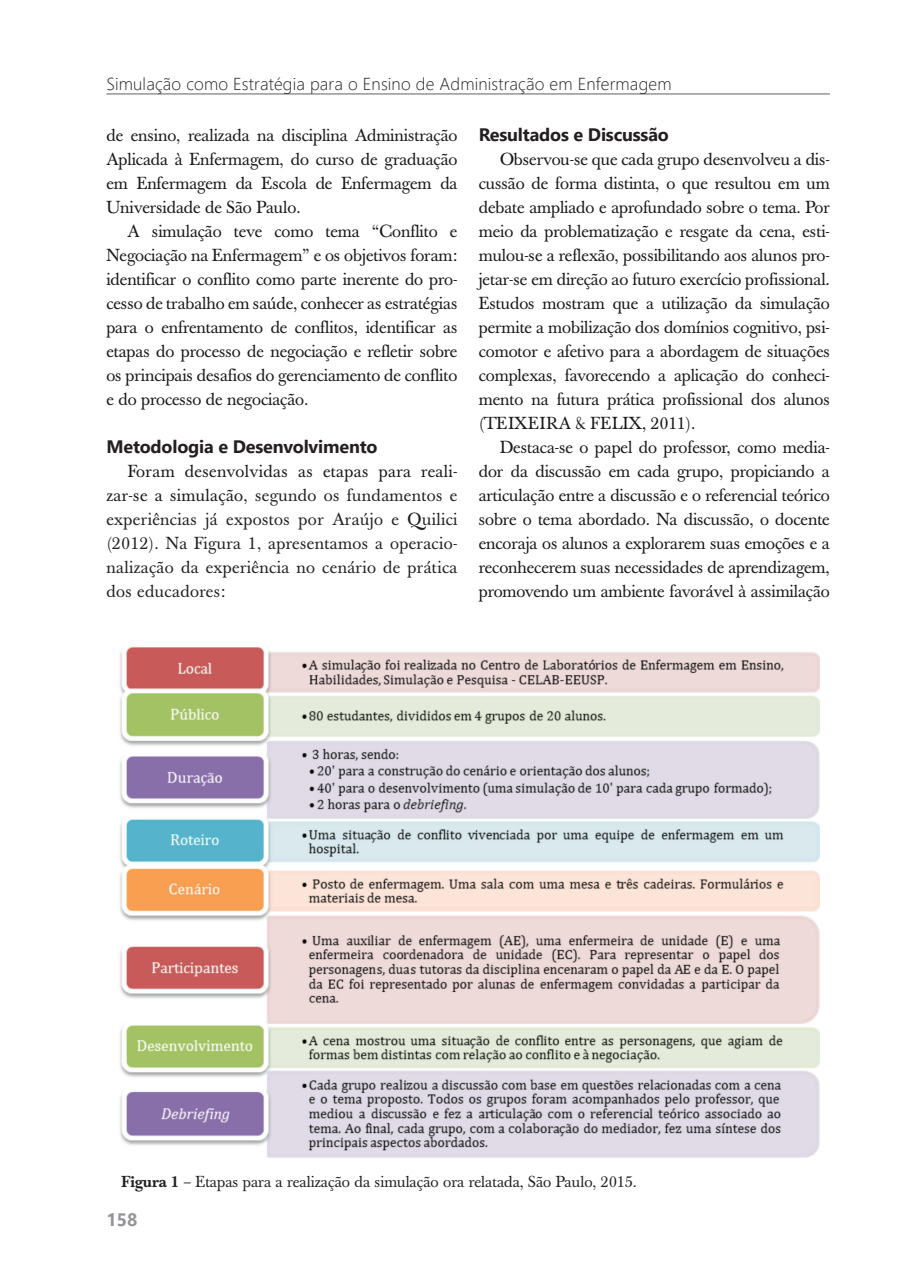
<style>
.page{position:relative;width:915px;height:1285px;background:#fff}
.page>*{position:absolute;margin:0;border:0;box-sizing:border-box;transform-origin:0 0}
.t1{font:700 18px "Segoe UI";letter-spacing:-.01em;color:#231f20}
.t2{font:700 18px "Segoe UI";color:#939598}
.t3{font:17.25px/24px "Baskerville";letter-spacing:-.005em;color:#181717;text-align:justify}
.t4{font:17.25px/24px "Baskerville";letter-spacing:.02em;color:#231f20;text-align:justify}
.t5{font:300 17.25px "Segoe UI";letter-spacing:.01em;color:#231f20}
.t6{font:15.75px "Baskerville";color:#231f20}
.s1{color:#181717}
.s2{font-weight:500}
</style>
<div class="page">
<hr style="left:106px;top:93px;width:723px;height:2px;background:#939598">
<img style="left:120px;top:647px;width:699px;height:510px">
<p class="t5" style="left:106px;top:70px;width:566px">Simulação como Estratégia para o Ensino de Administração em Enfermagem</p>
<p class="t3" style="left:106px;top:123px;width:352px">de ensino, realizada na disciplina Administração Aplicada à Enfermagem, do curso de graduação em Enfermagem da Escola de Enfermagem da Universidade de São Paulo.</p>
<p class="t3" style="left:106px;top:219px;width:352px;text-indent:21px">A simulação teve como tema “Conflito e Negociação na Enfermagem” e os objetivos foram: identificar o conflito como parte inerente do pro&shy;cesso de trabalho em saúde, conhecer as estratégias para o enfrentamento de conflitos, identificar as etapas do processo de negociação e refletir sobre os principais desafios do gerenciamento de conflito e do processo de negociação.</p>
<p class="t1" style="left:106px;top:432px;width:272px">Metodologia e Desenvolvimento</p>
<p class="t4" style="left:106px;top:459px;width:352px;text-indent:21px"><span class="s1">Foram desenvolvidas as etapas para reali&shy;zar-se a simulação,</span> segundo os fundamentos e experiências já expostos por Araújo e Quilici (2012). Na Figura 1, apresentamos a operacio&shy;nalização da experiência no cenário de prática dos educadores:</p>
<p class="t1" style="left:478px;top:120px;width:191px">Resultados e Discussão</p>
<p class="t3" style="left:478px;top:147px;width:352px;text-indent:21px">Observou-se que cada grupo desenvolveu a dis&shy;cussão de forma distinta, o que resultou em um debate ampliado e aprofundado sobre o tema. Por meio da problematização e resgate da cena, esti&shy;mulou-se a reflexão, possibilitando aos alunos pro&shy;jetar-se em direção ao futuro exercício profissional.<br>Estudos mostram que a utilização da simulação permite a mobilização dos domínios cognitivo, psi&shy;comotor e afetivo para a abordagem de situações complexas, favorecendo a aplicação do conheci&shy;mento na futura prática profissional dos alunos (TEIXEIRA &amp; FELIX, 2011).</p>
<p class="t3" style="left:478px;top:435px;width:352px;text-indent:21px">Destaca-se o papel do professor, como media&shy;dor da discussão em cada grupo, propiciando a articulação entre a discussão e o referencial teórico sobre o tema abordado. Na discussão, o docente encoraja os alunos a explorarem suas emoções e a reconhecerem suas necessidades de aprendizagem, promovendo um ambiente favorável à assimilação</p>
<p class="t6" style="left:122px;top:1172px;width:516px"><span class="s2">Figura 1</span> – Etapas para a realização da simulação ora relatada, São Paulo, 2015.</p>
<p class="t2" style="left:106px;top:1204px;width:33px">158</p>
</div>
